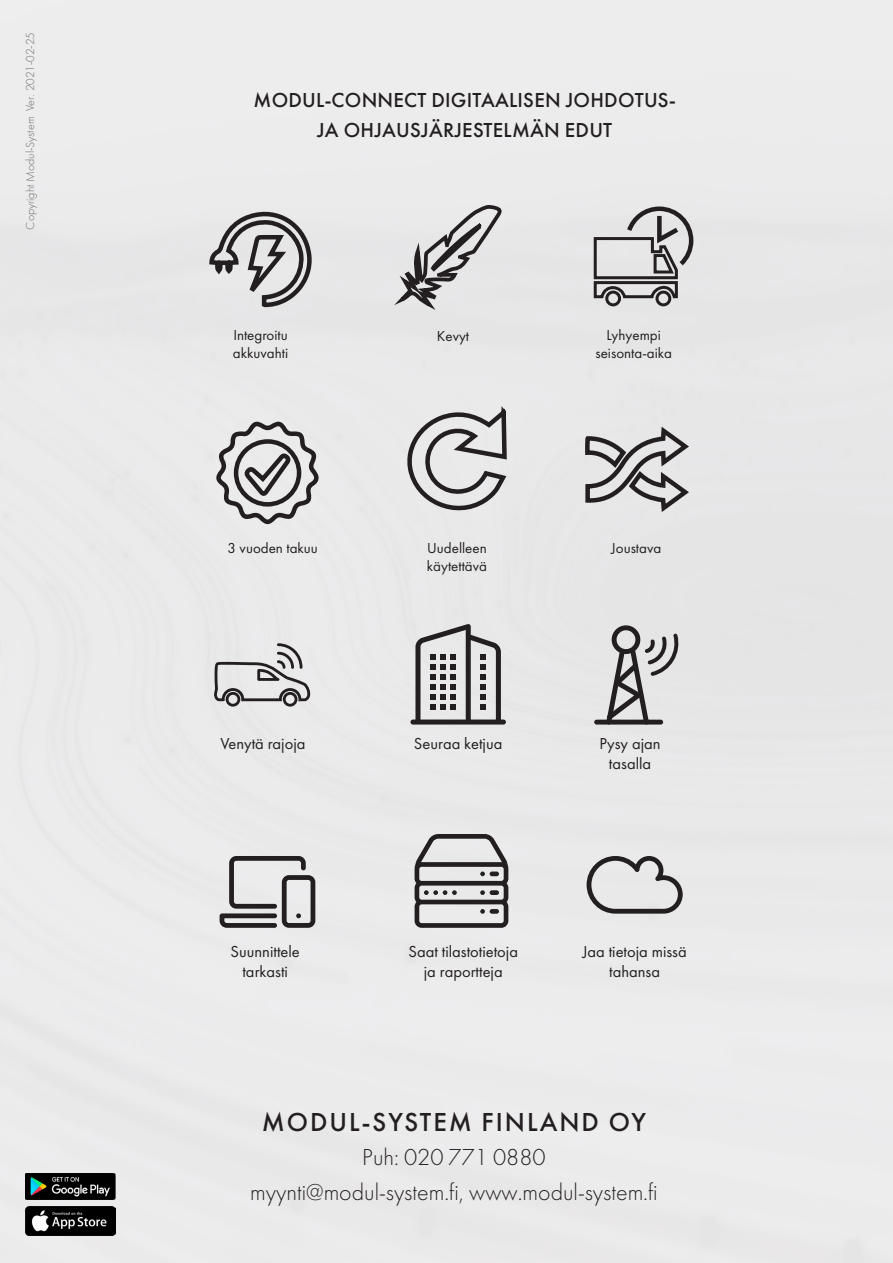
<style>
.page{position:relative;width:893px;height:1263px;background:#eeeeef}
.page>*{position:absolute;margin:0;border:0;box-sizing:border-box;transform-origin:0 0}
.t1{font:500 27px "Futura";letter-spacing:.075em;color:#231f20}
.t2{font:300 24px "Futura";color:#231f20}
.t3{font:500 21px/30px "Futura";letter-spacing:.01em;color:#231f20;text-align:center}
.t4{font:16.5px/19.8px "Futura";color:#231f20;text-align:center}
.t5{font:15px/18px "Futura";color:#231f20}
.t6{font:300 12px "Futura";color:#6c6d70}
</style>
<div class="page">
<svg style="left:216px;top:421px;width:103px;height:104px"></svg>
<svg style="left:209px;top:211px;width:103px;height:97px"></svg>
<svg style="left:407px;top:406px;width:100px;height:105px"></svg>
<div style="left:605px;top:291px;width:16px;height:15px;border:3px solid #231f20;border-radius:50%"></div>
<div style="left:655px;top:291px;width:16px;height:15px;border:3px solid #231f20;border-radius:50%"></div>
<svg style="left:593px;top:206px;width:101px;height:94px"></svg>
<svg style="left:394px;top:205px;width:108px;height:105px"></svg>
<svg style="left:585px;top:426px;width:104px;height:86px"></svg>
<svg style="left:410px;top:624px;width:96px;height:100px"></svg>
<svg style="left:606px;top:625px;width:73px;height:99px"></svg>
<hr style="left:594px;top:720px;width:69px;height:4px;background:#231f20;border-radius:2px">
<svg style="left:214px;top:643px;width:97px;height:64px"></svg>
<svg style="left:220px;top:856px;width:95px;height:72px"></svg>
<svg style="left:415px;top:834px;width:93px;height:94px"></svg>
<svg style="left:587px;top:856px;width:96px;height:58px"></svg>
<img style="left:26px;top:1206px;width:89px;height:30px">
<img style="left:26px;top:1173px;width:89px;height:26px">
<p class="t6" style="left:23px;top:230px;width:199px;rotate:-90deg">Copyright Modul-System Ver. 2021-02-25</p>
<p class="t3" style="left:254px;top:86px;width:424px">MODUL-CONNECT DIGITAALISEN JOHDOTUS-<br>JA OHJAUSJÄRJESTELMÄN EDUT</p>
<p class="t5" style="left:233px;top:326px;width:57px">Integroitu akkuvahti</p>
<p class="t5" style="left:437px;top:327px;width:34px">Kevyt</p>
<p class="t5" style="left:595px;top:326px;width:78px;text-align:center">Lyhyempi seisonta-aika</p>
<p class="t5" style="left:228px;top:539px;width:92px">3 vuoden takuu</p>
<p class="t5" style="left:427px;top:539px;width:61px">Uudelleen</p>
<p class="t5" style="left:611px;top:539px;width:52px">Joustava</p>
<p class="t5" style="left:427px;top:557px;width:62px">käytettävä</p>
<p class="t4" style="left:220px;top:734px;width:87px">Venytä rajoja</p>
<p class="t4" style="left:231px;top:941px;width:71px">Suunnittele tarkasti</p>
<p class="t4" style="left:414px;top:734px;width:90px">Seuraa ketjua</p>
<p class="t4" style="left:600px;top:734px;width:62px">Pysy ajan tasalla</p>
<p class="t4" style="left:409px;top:941px;width:111px">Saat tilastotietoja ja raportteja</p>
<p class="t4" style="left:582px;top:941px;width:106px">Jaa tietoja missä tahansa</p>
<p class="t1" style="left:262px;top:1105px;width:386px">MODUL-SYSTEM FINLAND OY</p>
<p class="t2" style="left:362px;top:1143px;width:185px">Puh: 020 771 0880</p>
<p class="t2" style="left:250px;top:1178px;width:409px">myynti@modul-system.fi, www.modul-system.fi</p>
</div>
